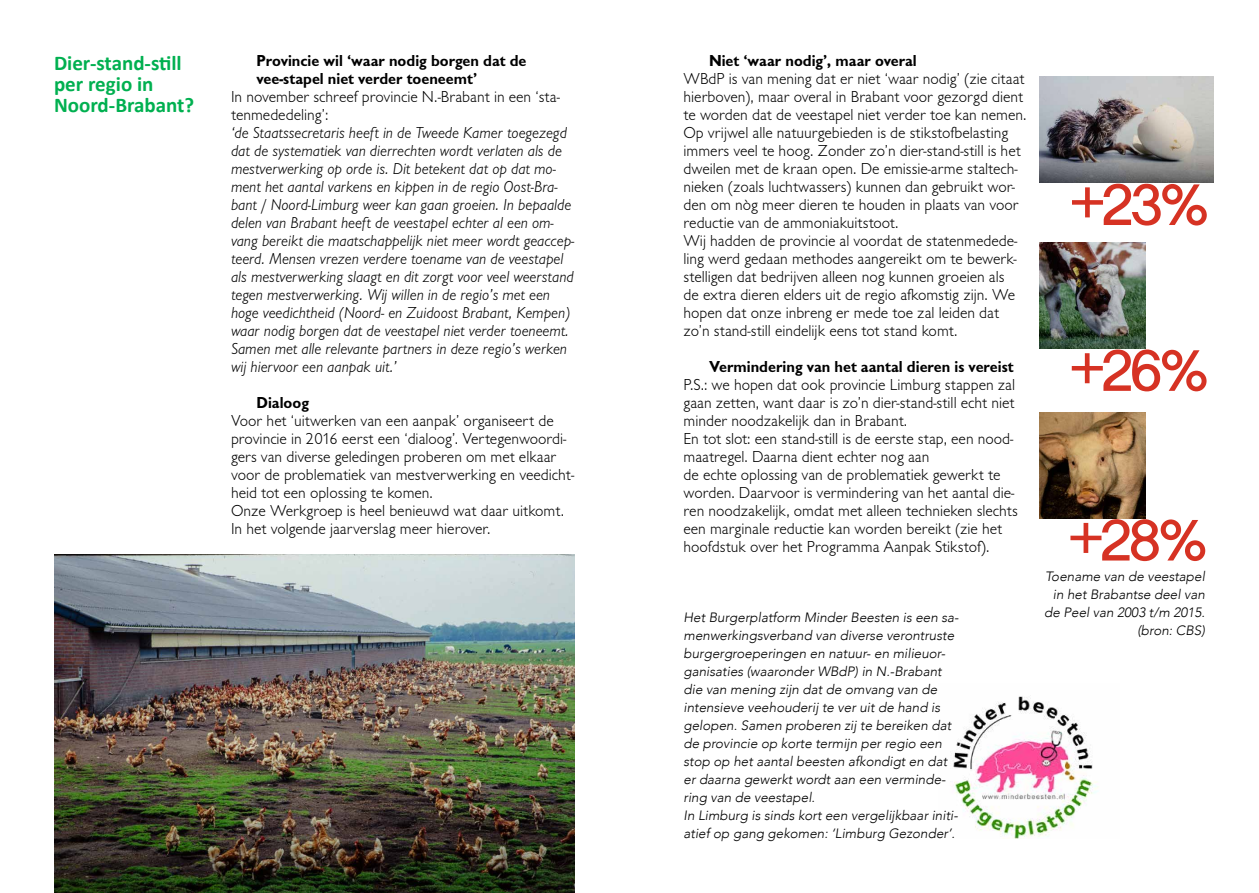
<style>
.page{position:relative;width:1259px;height:893px;background:#fff}
.page>*{position:absolute;margin:0;border:0;box-sizing:border-box;transform-origin:0 0}
.t1{font:700 54px "Bangla Sangam MN";color:#d63223}
.t2{font:700 21px/21px "Calibri";color:#00b050}
.t3{font:300 16.5px/18px "Chantilly LH";color:#000}
.t4{font:italic 300 16.5px/18px "Chantilly LH";color:#000}
.t5{font:700 16.5px/18px "Chantilly";color:#000}
.t6{font:italic 300 13.5px/18px "Avenir";color:#000;text-align:right}
</style>
<div class="page">
<img style="left:54px;top:555px;width:520px;height:338px">
<img style="left:1039px;top:77px;width:174px;height:106px">
<img style="left:1039px;top:412px;width:107px;height:107px">
<img style="left:1039px;top:242px;width:107px;height:107px">
<img style="left:953px;top:696px;width:145px;height:143px">
<p class="t2" style="left:54px;top:51px;width:142px">Dier-stand-still per regio in<br>Noord-Brabant?</p>
<p class="t5" style="left:709px;top:52px;width:209px">Niet ‘waar nodig’, maar overal</p>
<p class="t5" style="left:256px;top:52px;width:271px">Provincie wil ‘waar nodig borgen dat de vee-stapel niet verder toeneemt’</p>
<p class="t3" style="left:231px;top:88px;width:330px">In november schreef provincie N.-Brabant in een ‘sta&shy;tenmededeling’:</p>
<p class="t4" style="left:231px;top:124px;width:345px">‘de Staatssecretaris heeft in de Tweede Kamer toegezegd dat de systematiek van dierrechten wordt verlaten als de mestverwerking op orde is. Dit betekent dat op dat mo&shy;ment het aantal varkens en kippen in de regio Oost-Bra&shy;bant / Noord-Limburg weer kan gaan groeien. In bepaalde delen van Brabant heeft de veestapel echter al een om&shy;vang bereikt die maatschappelijk niet meer wordt geaccep&shy;teerd. Mensen vrezen verdere toename van de veestapel als mestverwerking slaagt en dit zorgt voor veel weerstand tegen mestverwerking. Wij willen in de regio’s met een hoge veedichtheid (Noord- en Zuidoost Brabant, Kempen) waar nodig borgen dat de veestapel niet verder toeneemt.<br>Samen met alle relevante partners in deze regio’s werken wij hiervoor een aanpak uit.’</p>
<p class="t5" style="left:256px;top:394px;width:54px">Dialoog</p>
<p class="t3" style="left:231px;top:412px;width:345px">Voor het ‘uitwerken van een aanpak’ organiseert de provincie in 2016 eerst een ‘dialoog’. Vertegenwoordi&shy;gers van diverse geledingen proberen om met elkaar voor de problematiek van mestverwerking en veedicht&shy;heid tot een oplossing te komen.<br>Onze Werkgroep is heel benieuwd wat daar uitkomt.<br>In het volgende jaarverslag meer hierover.</p>
<p class="t3" style="left:683px;top:70px;width:344px">WBdP is van mening dat er niet ‘waar nodig’ (zie citaat hierboven), maar overal in Brabant voor gezorgd dient te worden dat de veestapel niet verder toe kan nemen.<br>Op vrijwel alle natuurgebieden is de stikstofbelasting immers veel te hoog. Zonder zo’n dier-stand-still is het dweilen met de kraan open. De emissie-arme staltech&shy;nieken (zoals luchtwassers) kunnen dan gebruikt wor&shy;den om nòg meer dieren te houden in plaats van voor reductie van de ammoniakuitstoot.<br>Wij hadden de provincie al voordat de statenmedede&shy;ling werd gedaan methodes aangereikt om te bewerk&shy;stelligen dat bedrijven alleen nog kunnen groeien als<br>de extra dieren elders uit de regio afkomstig zijn. We hopen dat onze inbreng er mede toe zal leiden dat zo’n stand-still eindelijk eens tot stand komt.</p>
<p class="t5" style="left:709px;top:358px;width:306px">Vermindering van het aantal dieren is vereist</p>
<p class="t3" style="left:683px;top:376px;width:336px">P.S.: we hopen dat ook provincie Limburg stappen zal gaan zetten, want daar is zo’n dier-stand-still echt niet minder noodzakelijk dan in Brabant.<br>En tot slot: een stand-still is de eerste stap, een nood&shy;maatregel. Daarna dient echter nog aan<br>de echte oplossing van de problematiek gewerkt te worden. Daarvoor is vermindering van het aantal die&shy;ren noodzakelijk, omdat met alleen technieken slechts een marginale reductie kan worden bereikt (zie het hoofdstuk over het Programma Aanpak Stikstof).</p>
<p class="t6" style="left:683px;top:609px;width:277px;text-align:left">Het Burgerplatform Minder Beesten is een sa&shy;menwerkingsverband van diverse verontruste burgergroeperingen en natuur- en milieuor&shy;ganisaties (waaronder WBdP) in N.-Brabant die van mening zijn dat de omvang van de intensieve veehouderij te ver uit de hand is gelopen. Samen proberen zij te bereiken dat de provincie op korte termijn per regio een stop op het aantal beesten afkondigt en dat er daarna gewerkt wordt aan een verminde&shy;ring van de veestapel.<br>In Limburg is sinds kort een vergelijkbaar initi&shy;atief op gang gekomen: ‘Limburg Gezonder’.</p>
<h1 class="t1" style="left:1068px;top:168px;width:143px">+23%</h1>
<h1 class="t1" style="left:1068px;top:334px;width:143px">+26%</h1>
<h1 class="t1" style="left:1067px;top:503px;width:143px">+28%</h1>
<p class="t6" style="left:1044px;top:567px;width:162px">Toename van de veestapel in het Brabantse deel van de Peel van 2003 t/m 2015. (bron: CBS)</p>
</div>
